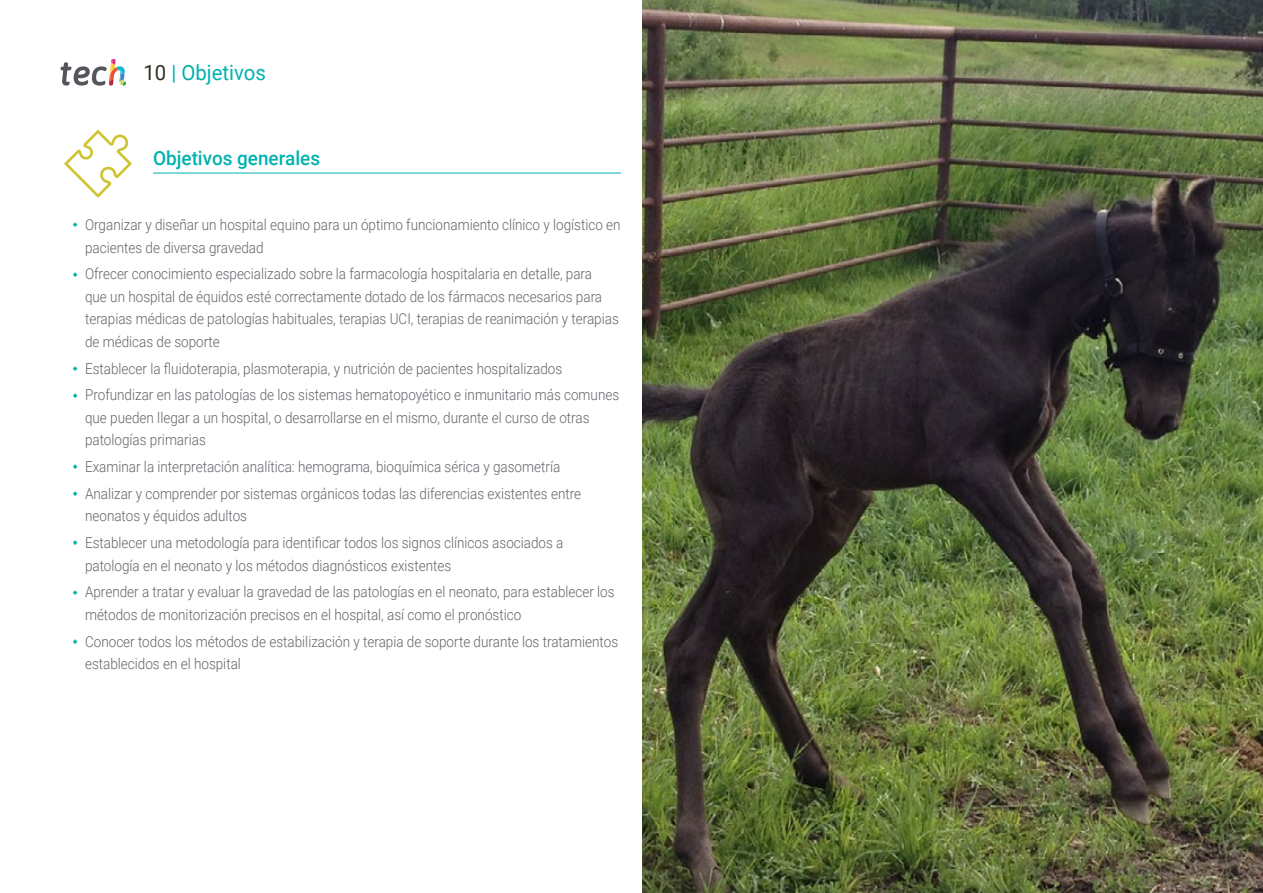
<style>
.page{position:relative;width:1263px;height:893px;background:#fff}
.page>*{position:absolute;margin:0;border:0;box-sizing:border-box;transform-origin:0 0}
.t1{font:21px "Roboto";color:#00b2af}
.t2{font:500 19.5px "Roboto";color:#00b2af}
.t3{font:300 15px/22.5px "Roboto";color:#61646a;scale:.9 1}
.s1{color:#312e20}
.s2{color:#00b0ad}
</style>
<div class="page">
<hr style="left:153px;top:173px;width:468px;height:1px;background:#00b2af">
<svg style="left:64px;top:130px;width:68px;height:68px"></svg>
<img style="left:642px;top:0;width:621px;height:893px">
<svg style="left:61px;top:59px;width:65px;height:27px"></svg>
<h1 class="t1" style="left:144px;top:57px;width:124px"><span class="s1">10</span> <span class="s2">| Ob</span>jetivos</h1>
<h2 class="t2" style="left:153px;top:144px;width:169px">Objetivos generales</h2>
<p class="t3" style="left:85px;top:213px;width:596px">Organizar y diseñar un hospital equino para un óptimo funcionamiento clínico y logístico en pacientes de diversa gravedad</p>
<p class="t3" style="left:85px;top:262px;width:595px">Ofrecer conocimiento especializado sobre la farmacología hospitalaria en detalle, para<br>que un hospital de équidos esté correctamente dotado de los fármacos necesarios para terapias médicas de patologías habituales, terapias UCI, terapias de reanimación y terapias de médicas de soporte</p>
<p class="t3" style="left:85px;top:354px;width:595px;line-height:26.7px">Establecer la fluidoterapia, plasmoterapia, y nutrición de pacientes hospitalizados<br>Profundizar en las patologías de los sistemas hematopoyético e inmunitario más comunes</p>
<p class="t3" style="left:85px;top:406px;width:562px">que pueden llegar a un hospital, o desarrollarse en el mismo, durante el curso de otras patologías primarias</p>
<p class="t3" style="left:85px;top:453px;width:553px;line-height:26.7px">Examinar la interpretación analítica: hemograma, bioquímica sérica y gasometría<br>Analizar y comprender por sistemas orgánicos todas las diferencias existentes entre</p>
<p class="t3" style="left:85px;top:502px;width:533px;line-height:26.7px">neonatos y équidos adultos<br>Establecer una metodología para identificar todos los signos clínicos asociados a</p>
<p class="t3" style="left:85px;top:551px;width:590px;line-height:26.7px">patología en el neonato y los métodos diagnósticos existentes<br>Aprender a tratar y evaluar la gravedad de las patologías en el neonato, para establecer los</p>
<p class="t3" style="left:85px;top:601px;width:594px;line-height:26.7px">métodos de monitorización precisos en el hospital, así como el pronóstico<br>Conocer todos los métodos de estabilización y terapia de soporte durante los tratamientos</p>
<p class="t3" style="left:85px;top:652px;width:175px">establecidos en el hospital</p>
</div>
